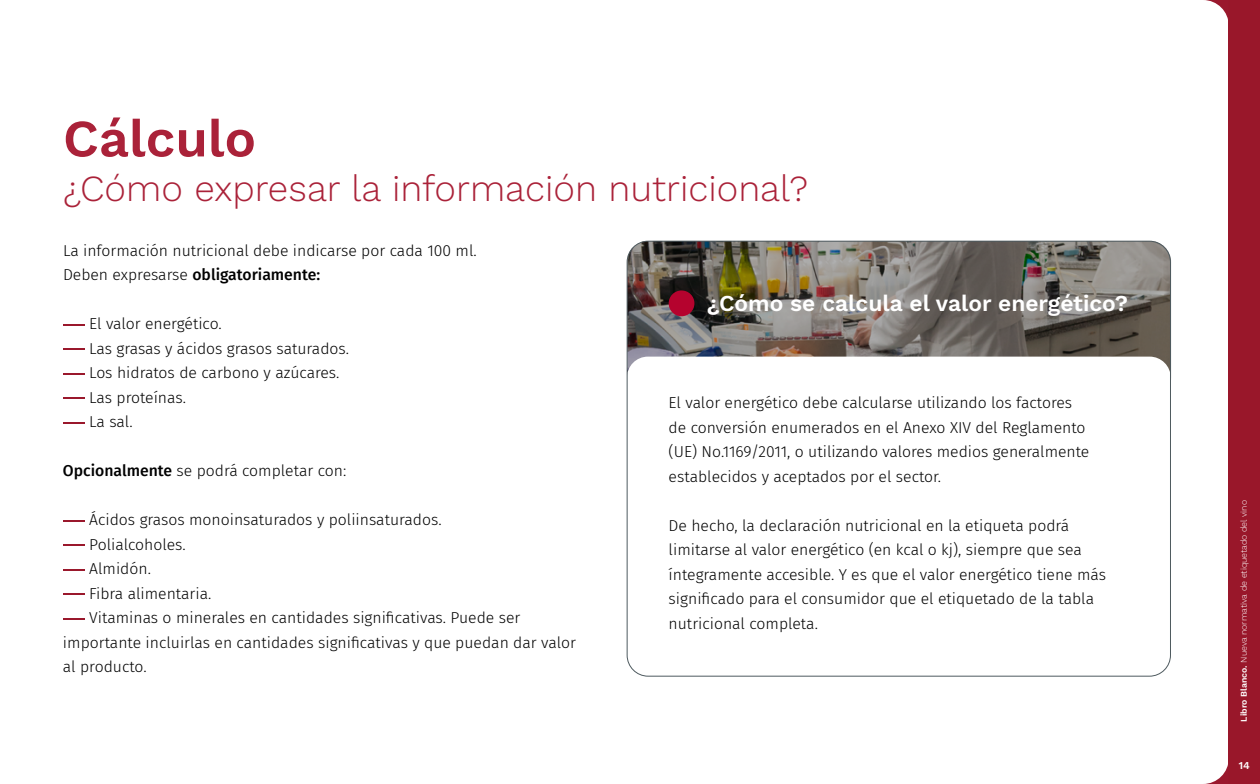
<style>
.page{position:relative;width:1260px;height:784px;background:#fff}
.page>*{position:absolute;margin:0;border:0;box-sizing:border-box;transform-origin:0 0}
.t1{font:600 52.5px "Work Sans";color:#aa2239}
.t2{font:300 36.75px "Work Sans";color:#aa2239}
.t3{font:600 22.75px "Work Sans";color:#fff}
.t4{font:300 15.75px/24.5px "Fira Sans";color:#000}
.t5{font:600 10.5px "Work Sans";color:#fff}
.t6{font:300 8.75px "Work Sans";color:#fff}
.s1{font-weight:500}
.s2{font-weight:600}
</style>
<div class="page">
<div style="left:1229px;top:0;width:31px;height:784px;background:#99172a"></div>
<svg style="left:1204px;top:0;width:25px;height:26px"></svg>
<svg style="left:1204px;top:758px;width:25px;height:26px"></svg>
<svg style="left:63px;top:324px;width:22px;height:1px"></svg>
<hr style="left:63px;top:348px;width:22px;height:2px;background:#9a182c">
<svg style="left:63px;top:373px;width:22px;height:1px"></svg>
<hr style="left:63px;top:397px;width:22px;height:2px;background:#9a182c">
<svg style="left:63px;top:422px;width:22px;height:1px"></svg>
<svg style="left:63px;top:520px;width:22px;height:1px"></svg>
<hr style="left:63px;top:544px;width:22px;height:2px;background:#9a182c">
<svg style="left:63px;top:569px;width:22px;height:1px"></svg>
<hr style="left:63px;top:593px;width:22px;height:2px;background:#9a182c">
<svg style="left:63px;top:618px;width:22px;height:1px"></svg>
<img style="left:627px;top:241px;width:544px;height:158px;border-radius:21px">
<div style="left:627px;top:357px;width:544px;height:71px;background:#fff;border-radius:21px"></div>
<div style="left:669px;top:290px;width:25px;height:26px;background:#b5032e;border-radius:50%"></div>
<h1 class="t1" style="left:63px;top:99px;width:194px">Cálculo</h1>
<h2 class="t2" style="left:63px;top:160px;width:747px">¿Cómo expresar la información nutricional?</h2>
<p class="t4" style="left:63px;top:238px;width:415px">La información nutricional debe indicarse por cada 100 ml.<br>Deben expresarse <span class="s1">obligatoriamente:</span></p>
<p class="t4" style="left:89px;top:311px;width:261px">El valor energético.<br>Las grasas y ácidos grasos saturados.<br>Los hidratos de carbono y azúcares.<br>Las proteínas.<br>La sal.</p>
<p class="t4" style="left:63px;top:458px;width:285px"><span class="s1">Opcionalmente</span> se podrá completar con:</p>
<p class="t4" style="left:89px;top:507px;width:354px">Ácidos grasos monoinsaturados y poliinsaturados.</p>
<p class="t4" style="left:89px;top:532px;width:98px">Polialcoholes.</p>
<p class="t4" style="left:89px;top:556px;width:63px">Almidón.</p>
<p class="t4" style="left:89px;top:581px;width:124px">Fibra alimentaria.</p>
<p class="t4" style="left:89px;top:605px;width:433px">Vitaminas o minerales en cantidades significativas. Puede ser</p>
<p class="t4" style="left:63px;top:630px;width:514px">importante incluirlas en cantidades significativas y que puedan dar valor</p>
<p class="t4" style="left:63px;top:654px;width:85px">al producto.</p>
<h3 class="t3" style="left:707px;top:286px;width:423px">¿Cómo se calcula el valor energético?</h3>
<p class="t4" style="left:669px;top:390px;width:422px">El valor energético debe calcularse utilizando los factores de conversión enumerados en el Anexo XIV del Reglamento (UE) No.1169/2011, o utilizando valores medios generalmente establecidos y aceptados por el sector.</p>
<p class="t4" style="left:669px;top:513px;width:439px">De hecho, la declaración nutricional en la etiqueta podrá limitarse al valor energético (en kcal o kj), siempre que sea íntegramente accesible. Y es que el valor energético tiene más significado para el consumidor que el etiquetado de la tabla nutricional completa.</p>
<p class="t6" style="left:1237px;top:721px;width:223px;rotate:-90deg"><span class="s2">Libro Blanco.</span> Nueva normativa de etiquetado del vino</p>
<p class="t5" style="left:1239px;top:757px;width:13px">14</p>
</div>
